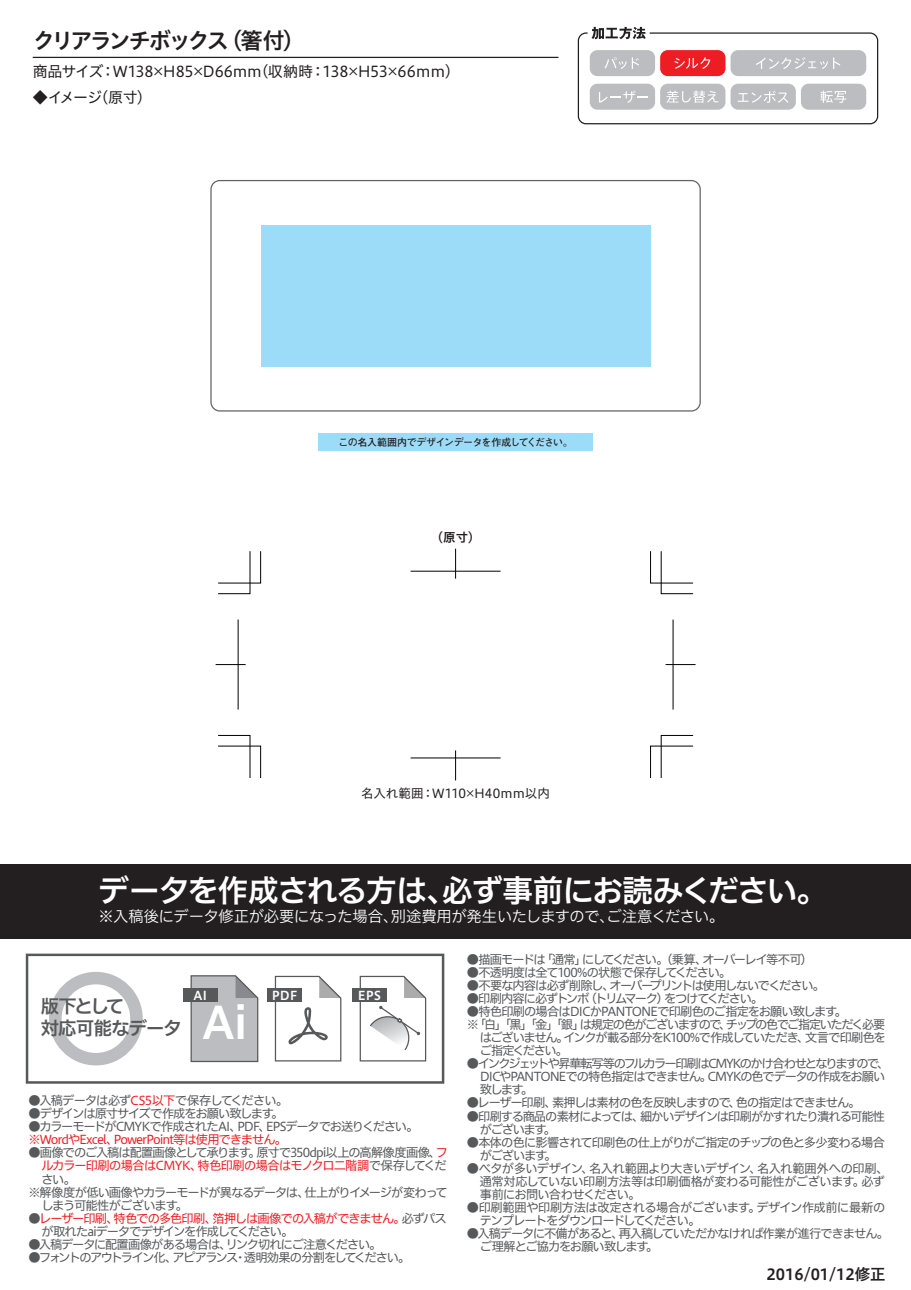
<style>
.page{position:relative;width:911px;height:1290px;background:#fff}
.page>*{position:absolute;margin:0;border:0;box-sizing:border-box;transform-origin:0 0}
.t1{font:44.38px "Hiragino UD Sans F Std N W6";color:#fff}
.t2{font:30.62px "Hiragino UD Sans F Std N W6";letter-spacing:-.03em;color:#fff}
.t3{font:22.5px "Hiragino UD Sans Std W6";letter-spacing:-.14em;color:#231f20}
.t4{font:18.38px/22.1px "Hiragino UD Sans F Std N W6";letter-spacing:-.05em;color:#57585a}
.t5{font:15.25px "Hiragino UD Sans F Std N W3";letter-spacing:-.02em;color:#fff}
.t6{font:15.25px "Hiragino UD Sans F Std N W6";color:#231f20}
.t7{font:15px "Hiragino UD Sans Std W4";letter-spacing:-.02em;color:#231f20}
.t8{font:12.5px "Hiragino UD Sans Std W4";letter-spacing:-.01em;color:#231f20}
.t9{font:12.5px "Hiragino UD Sans Std W6";color:#231f20}
.t10{font:12.25px/13px "Hiragino UD Sans F Std N W4";letter-spacing:-.085em;color:#57585a}
.t11{font:12.25px/13px "Hiragino UD Sans F Std N W4";letter-spacing:-.11em;color:#57585a}
.t12{font:12.25px/13px "Hiragino UD Sans F Std N W4";letter-spacing:-.08em;color:#ee1d23}
.t13{font:12.25px/13px "Hiragino UD Sans F Std N W4";letter-spacing:-.045em;color:#57585a}
.t14{font:12.25px "Hiragino UD Sans F Std N W4";letter-spacing:-.105em;color:#57585a}
.t15{font:12.25px/13px "Hiragino UD Sans F Std N W4";letter-spacing:-.05em;color:#57585a}
.t16{font:12.25px "Hiragino UD Sans F Std N W4";letter-spacing:-.13em;color:#57585a}
.t17{font:12.25px "Hiragino UD Sans F Std N W4";letter-spacing:-.055em;color:#ee1d23}
.t18{font:12.25px "Hiragino UD Sans F Std N W4";letter-spacing:-.125em;color:#57585a}
.t19{font:12.25px "Hiragino UD Sans F Std N W4";letter-spacing:-.065em;color:#57585a}
.t20{font:12.25px "Hiragino UD Sans F Std N W6";color:#fff}
.t21{font:700 10px "Futo Go B101";letter-spacing:-.07em;color:#231f20}
.s1{color:#ee1d23}
.s2{color:#57585a}
</style>
<div class="page">
<div style="left:318px;top:434px;width:275px;height:17px;background:#9cdcf8"></div>
<svg style="left:591px;top:27px;width:54px;height:12px"></svg>
<div style="left:590px;top:84px;width:65px;height:26px;background:#bcbdc0;border-radius:8px"></div>
<svg style="left:599px;top:90px;width:48px;height:13px"></svg>
<div style="left:660px;top:50px;width:65px;height:26px;background:#ee1d23;border-radius:8px"></div>
<svg style="left:674px;top:57px;width:36px;height:12px"></svg>
<svg style="left:730px;top:50px;width:136px;height:26px;background:#c0c1c4"></svg>
<div style="left:590px;top:50px;width:65px;height:26px;background:#bcbdc0;border-radius:8px"></div>
<svg style="left:604px;top:57px;width:22px;height:12px"></svg>
<svg style="left:632px;top:57px;width:7px;height:12px"></svg>
<div style="left:660px;top:84px;width:65px;height:26px;background:#bcbdc0;border-radius:8px"></div>
<svg style="left:666px;top:91px;width:52px;height:12px"></svg>
<div style="left:730px;top:84px;width:66px;height:26px;background:#bcbdc0;border-radius:8px"></div>
<svg style="left:737px;top:91px;width:51px;height:12px"></svg>
<div style="left:801px;top:84px;width:65px;height:26px;background:#bcbdc0;border-radius:8px"></div>
<svg style="left:820px;top:91px;width:26px;height:12px"></svg>
<div style="left:578px;top:32px;width:300px;height:92px;border:1px solid #231f20;border-radius:8px"></div>
<hr style="left:33px;top:57px;width:525px;height:1px;background:#231f20">
<div style="left:0;top:864px;width:911px;height:74px;background:#231f20"></div>
<svg style="left:26px;top:953px;width:418px;height:131px"></svg>
<div style="left:49px;top:972px;width:94px;height:93px;border:12px solid #bcbdc0;border-radius:50%"></div>
<svg style="left:190px;top:974px;width:69px;height:89px;background:#b9babc"></svg>
<div style="left:183px;top:988px;width:34px;height:14px;background:#57585a"></div>
<div style="left:267px;top:988px;width:34px;height:14px;background:#57585a"></div>
<svg style="left:275px;top:976px;width:66px;height:85px"></svg>
<div style="left:352px;top:988px;width:34px;height:14px;background:#57585a"></div>
<svg style="left:360px;top:976px;width:66px;height:85px"></svg>
<div style="left:210px;top:180px;width:491px;height:231px;border:1px solid #636366;border-radius:9px"></div>
<div style="left:261px;top:225px;width:389px;height:142px;background:#9cdcf8"></div>
<svg style="left:218px;top:735px;width:43px;height:43px"></svg>
<svg style="left:218px;top:551px;width:43px;height:43px"></svg>
<svg style="left:650px;top:551px;width:43px;height:43px"></svg>
<svg style="left:650px;top:735px;width:43px;height:43px"></svg>
<hr style="left:216px;top:664px;width:30px;height:1px;background:#000">
<hr style="left:238px;top:619px;width:1px;height:90px;background:#000">
<hr style="left:665px;top:664px;width:30px;height:1px;background:#000">
<hr style="left:673px;top:619px;width:1px;height:90px;background:#000">
<hr style="left:410px;top:571px;width:90px;height:1px;background:#000">
<hr style="left:455px;top:549px;width:1px;height:30px;background:#000">
<hr style="left:410px;top:758px;width:90px;height:1px;background:#000">
<hr style="left:455px;top:750px;width:1px;height:30px;background:#000">
<h3 class="t3" style="left:33px;top:23px;width:274px">クリアランチボックス（箸付）</h3>
<p class="t7" style="left:33px;top:86px;width:121px">◆イメージ（原寸）</p>
<p class="t7" style="left:33px;top:60px;width:421px">商品サイズ：W138×H85×D66mm(収納時：138×H53×66ｍｍ)</p>
<p class="t21" style="left:338px;top:436px;width:235px">この名入範囲内でデザインデータを作成してください。</p>
<p class="t9" style="left:431px;top:528px;width:51px">（原寸）</p>
<p class="t8" style="left:361px;top:784px;width:190px">名入れ範囲：W110×H40mm以内</p>
<h2 class="t2" style="left:99px;top:867px;width:730px">データを作成される方は、必ず事前にお読みください。</h2>
<p class="t5" style="left:98px;top:905px;width:627px">※入稿後にデータ修正が必要になった場合、別途費用が発生いたしますので、ご注意ください。</p>
<h3 class="t4" style="left:41px;top:994px;width:143px">版下として<br>対応可能なデータ</h3>
<p class="t20" style="left:193px;top:985px;width:15px">AI</p>
<p class="t20" style="left:272px;top:985px;width:27px">PDF</p>
<p class="t20" style="left:358px;top:985px;width:25px">EPS</p>
<h1 class="t1" style="left:202px;top:988px;width:47px">Ai</h1>
<p class="t19" style="left:28px;top:1091px;width:262px">●入稿データは必ず<span class="s1">CS5以下</span>で保存してください。</p>
<p class="t10" style="left:28px;top:1106px;width:257px">●デザインは原寸サイズで作成をお願い致します。</p>
<p class="t10" style="left:28px;top:1119px;width:392px">●カラーモードがCMYKで作成されたAI、PDF、EPSデータでお送りください。</p>
<p class="t12" style="left:28px;top:1132px;width:260px">※WordやExcel、PowerPoint等は使用できません。</p>
<p class="t10" style="left:28px;top:1145px;width:421px">●画像でのご入稿は配置画像として承ります。原寸で350dpi以上の高解像度画像、<span class="s1">フ</span></p>
<p class="t17" style="left:41px;top:1156px;width:407px">ルカラー印刷の場合はCMYK、特色印刷の場合はモノクロ二階調<span class="s2">で保存してくだ</span></p>
<p class="t10" style="left:41px;top:1171px;width:36px">さい。</p>
<p class="t10" style="left:28px;top:1184px;width:421px">※解像度が低い画像やカラーモードが異なるデータは、仕上がりイメージが変わって</p>
<p class="t10" style="left:41px;top:1197px;width:148px">しまう可能性がございます。</p>
<p class="t12" style="left:41px;top:1211px;width:407px;text-indent:-13px"><span class="s2">●</span>レーザー印刷、特色での多色印刷、箔押しは画像での入稿ができません。<span class="s2">必ずパスが取れたaiデータでデザインを作成してください。</span></p>
<p class="t10" style="left:28px;top:1237px;width:355px">●入稿データに配置画像がある場合は、リンク切れにご注意ください。</p>
<p class="t18" style="left:28px;top:1247px;width:383px">●フォントのアウトライン化、アピアランス・透明効果の分割をしてください。</p>
<p class="t11" style="left:467px;top:952px;width:347px">●描画モードは「通常」にしてください。（乗算、オーバーレイ等不可）</p>
<p class="t10" style="left:467px;top:965px;width:266px">●不透明度は全て100%の状態で保存してください。</p>
<p class="t14" style="left:467px;top:976px;width:360px">●不要な内容は必ず削除し、オーバープリントは使用しないでください。</p>
<p class="t14" style="left:467px;top:989px;width:298px">●印刷内容に必ずトンボ（トリムマーク）をつけてください。</p>
<p class="t10" style="left:467px;top:1004px;width:382px">●特色印刷の場合はDICかPANTONEで印刷色のご指定をお願い致します。</p>
<p class="t16" style="left:467px;top:1015px;width:420px">※「白」「黒」「金」「銀」は規定の色がございますので、チップの色でご指定いただく必要</p>
<p class="t10" style="left:480px;top:1030px;width:407px">はございません。インクが載る部分をK100%で作成していただき、文言で印刷色を</p>
<p class="t11" style="left:480px;top:1043px;width:90px">ご指定ください。</p>
<p class="t11" style="left:480px;top:1056px;width:411px;text-indent:-13px">●インクジェットや昇華転写等のフルカラー印刷はCMYKのかけ合わせとなりますので、<br>DICやPANTONEでの特色指定はできません。CMYKの色でデータの作成をお願い致します。</p>
<p class="t10" style="left:467px;top:1095px;width:395px">●レーザー印刷、素押しは素材の色を反映しますので、色の指定はできません。</p>
<p class="t10" style="left:480px;top:1108px;width:407px;text-indent:-13px">●印刷する商品の素材によっては、細かいデザインは印刷がかすれたり潰れる可能性がございます。</p>
<p class="t10" style="left:480px;top:1135px;width:406px;text-indent:-13px">●本体の色に影響されて印刷色の仕上がりがご指定のチップの色と多少変わる場合がございます。</p>
<p class="t13" style="left:480px;top:1161px;width:410px;text-indent:-13px">●ベタが多いデザイン、名入れ範囲より大きいデザイン、名入れ範囲外への印刷、通常対応していない印刷方法等は印刷価格が変わる可能性がございます。必ず事前にお問い合わせください。</p>
<p class="t15" style="left:480px;top:1200px;width:407px;text-indent:-13px">●印刷範囲や印刷方法は改定される場合がございます。デザイン作成前に最新のテンプレートをダウンロードしてください。</p>
<p class="t10" style="left:480px;top:1226px;width:410px;text-indent:-13px">●入稿データに不備があると、再入稿していただかなければ作業が進行できません。ご理解とご協力をお願い致します。</p>
<p class="t6" style="left:766px;top:1263px;width:120px">2016/01/12修正</p>
</div>
